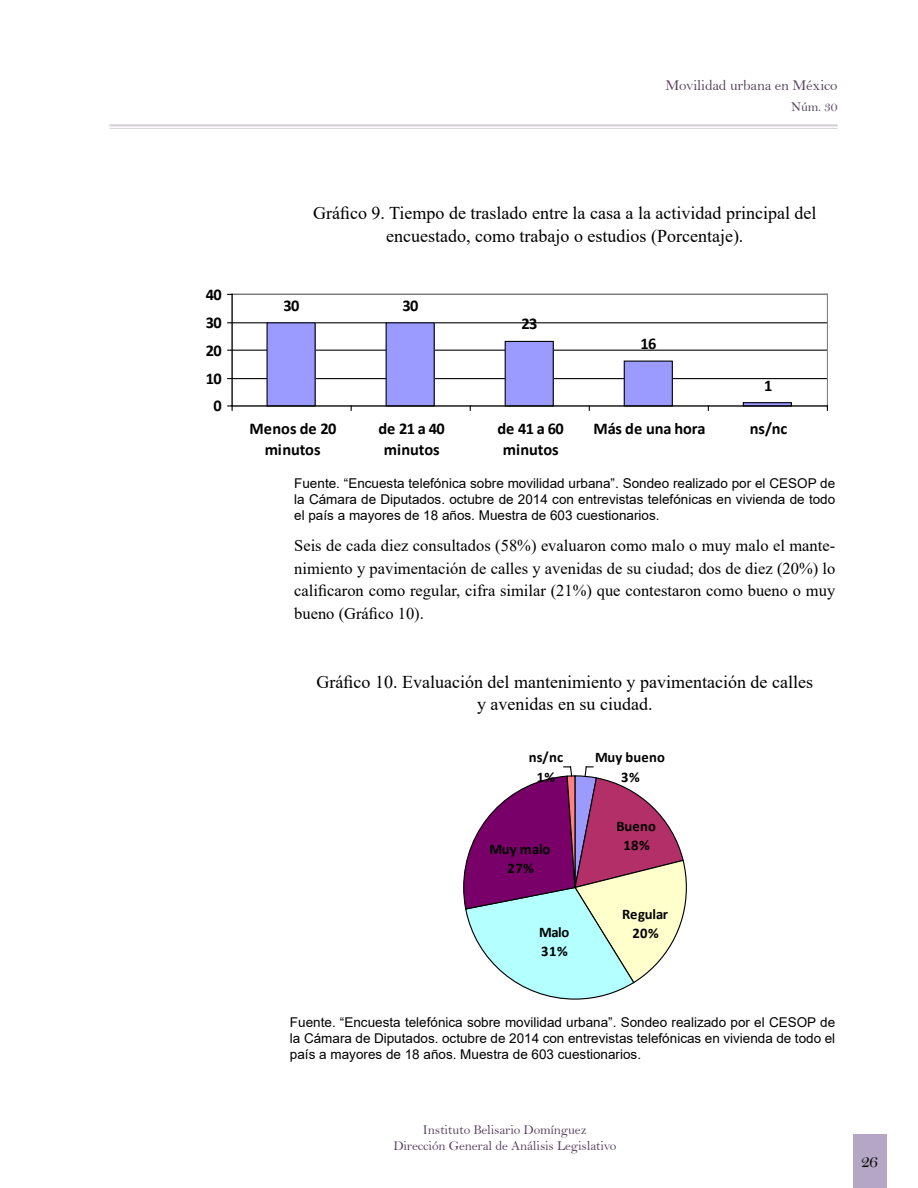
<style>
.page{position:relative;width:918px;height:1188px;background:#fff}
.page>*{position:absolute;margin:0;border:0;box-sizing:border-box;transform-origin:0 0}
.t1{font:18px/22.5px "Times New Roman";color:#000;text-align:center}
.t2{font:18px "Bell";color:#000}
.t3{font:16.5px/22.5px "Times New Roman";color:#000;text-align:justify}
.t4{font:700 16.35px/20.9px "Calibri";letter-spacing:-.005em;color:#000;text-align:center}
.t5{font:15px "Bell";letter-spacing:-.01em;color:#56405d}
.t6{font:700 14.7px/19.2px "Calibri";color:#000;text-align:center}
.t7{font:13.5px/16.2px "Arial";color:#000;text-align:justify}
.t8{font:13.5px/16.2px "Bell";letter-spacing:-.01em;color:#56405d;text-align:center}
</style>
<div class="page">
<hr style="left:109px;top:124px;width:729px;height:3px;background:#56405d">
<hr style="left:109px;top:128px;width:729px;height:1px;background:#56405d">
<div style="left:853px;top:1134px;width:34px;height:54px;background:#b4a6c4"></div>
<hr style="left:232px;top:378px;width:595px;height:1px;background:#000">
<hr style="left:232px;top:350px;width:595px;height:1px;background:#000">
<hr style="left:232px;top:322px;width:595px;height:1px;background:#000">
<hr style="left:232px;top:294px;width:595px;height:1px;background:#818181">
<hr style="left:827px;top:294px;width:1px;height:112px;background:#818181">
<div style="left:267px;top:323px;width:48px;height:83px;background:#9b9bff"></div>
<div style="left:386px;top:323px;width:48px;height:83px;background:#9b9bff"></div>
<div style="left:505px;top:341px;width:48px;height:65px;background:#9b9bff"></div>
<div style="left:505px;top:341px;width:49px;height:66px;border:1px solid #000"></div>
<div style="left:624px;top:361px;width:48px;height:45px;background:#9b9bff"></div>
<div style="left:624px;top:361px;width:49px;height:46px;border:1px solid #000"></div>
<hr style="left:743px;top:403px;width:48px;height:3px;background:#9b9bff">
<div style="left:743px;top:402px;width:49px;height:5px;border:1px solid #000"></div>
<hr style="left:232px;top:294px;width:1px;height:112px;background:#000">
<hr style="left:232px;top:405px;width:595px;height:2px;background:#000">
<svg style="left:228px;top:405px;width:5px;height:5px"></svg>
<svg style="left:463px;top:766px;width:224px;height:234px"></svg>
<p class="t5" style="left:665px;top:77px;width:174px">Movilidad urbana en México</p>
<p class="t8" style="left:791px;top:98px;width:48px">Núm. 30</p>
<p class="t4" style="left:206px;top:284px;width:17px">40</p>
<p class="t4" style="left:206px;top:312px;width:17px">30</p>
<p class="t4" style="left:206px;top:340px;width:17px">20</p>
<p class="t4" style="left:206px;top:368px;width:17px">10</p>
<p class="t4" style="left:214px;top:395px;width:10px">0</p>
<h1 class="t1" style="left:313px;top:201px;width:505px">Gráfico 9. Tiempo de traslado entre la casa a la actividad principal del encuestado, como trabajo o estudios (Porcentaje).</h1>
<p class="t4" style="left:283px;top:295px;width:17px">30</p>
<p class="t4" style="left:403px;top:295px;width:17px">30</p>
<p class="t4" style="left:522px;top:313px;width:17px">23</p>
<p class="t4" style="left:641px;top:333px;width:17px">16</p>
<p class="t4" style="left:764px;top:375px;width:10px">1</p>
<p class="t4" style="left:250px;top:418px;width:88px">Menos de 20 minutos</p>
<p class="t4" style="left:378px;top:418px;width:68px">de 21 a 40 minutos</p>
<p class="t4" style="left:498px;top:418px;width:68px">de 41 a 60 minutos</p>
<p class="t4" style="left:594px;top:418px;width:113px">Más de una hora</p>
<p class="t4" style="left:750px;top:418px;width:39px">ns/nc</p>
<p class="t7" style="left:294px;top:475px;width:543px">Fuente. “Encuesta telefónica sobre movilidad urbana”. Sondeo realizado por el CESOP de la Cámara de Diputados. octubre de 2014 con entrevistas telefónicas en vivienda de todo el país a mayores de 18 años. Muestra de 603 cuestionarios.</p>
<p class="t3" style="left:294px;top:534px;width:543px">Seis de cada diez consultados (58%) evaluaron como malo o muy malo el mante&shy;nimiento y pavimentación de calles y avenidas de su ciudad; dos de diez (20%) lo calificaron como regular, cifra similar (21%) que contestaron como bueno o muy bueno (Gráfico 10).</p>
<h1 class="t1" style="left:317px;top:670px;width:498px">Gráfico 10. Evaluación del mantenimiento y pavimentación de calles y avenidas en su ciudad.</h1>
<p class="t6" style="left:529px;top:748px;width:36px">ns/nc<br>1%</p>
<p class="t6" style="left:490px;top:839px;width:62px">Muy malo<br>27%</p>
<p class="t6" style="left:539px;top:922px;width:32px;text-align:left">Malo<br>31%</p>
<p class="t6" style="left:595px;top:748px;width:71px">Muy bueno<br>3%</p>
<p class="t6" style="left:617px;top:816px;width:41px">Bueno<br>18%</p>
<p class="t6" style="left:622px;top:904px;width:47px">Regular<br>20%</p>
<p class="t7" style="left:290px;top:1014px;width:547px">Fuente. “Encuesta telefónica sobre movilidad urbana”. Sondeo realizado por el CESOP de la Cámara de Diputados. octubre de 2014 con entrevistas telefónicas en vivienda de todo el país a mayores de 18 años. Muestra de 603 cuestionarios.</p>
<p class="t8" style="left:393px;top:1121px;width:225px">Instituto Belisario Domínguez<br>Dirección General de Análisis Legislativo</p>
<h1 class="t2" style="left:861px;top:1150px;width:18px">26</h1>
</div>
